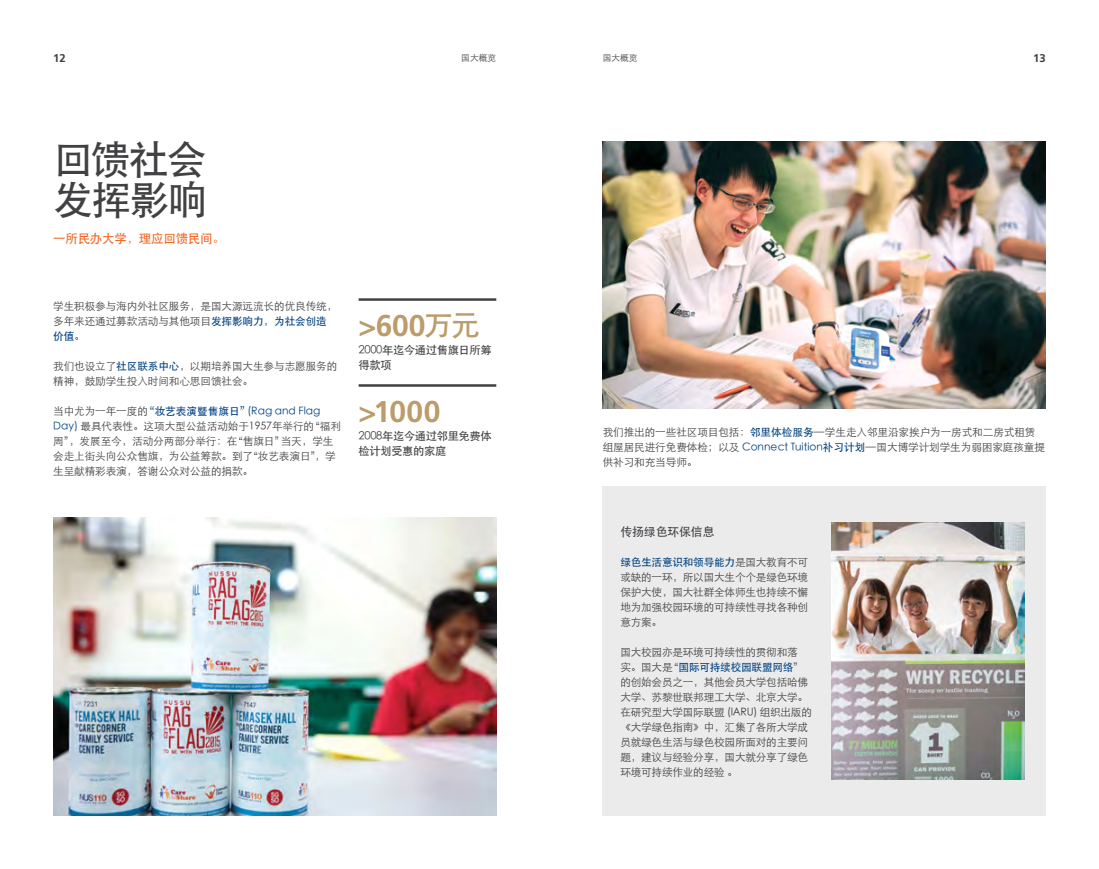
<style>
.page{position:relative;width:1099px;height:869px;background:#fff}
.page>*{position:absolute;margin:0;border:0;box-sizing:border-box;transform-origin:0 0}
.t1{font:40px/40px "ST Heiti";letter-spacing:-.05em;color:#414042}
.t2{font:700 30px "Frutiger LT Std";color:#bb9c6a}
.t3{font:12.5px "ST Heiti";letter-spacing:-.02em;color:#f26522}
.t4{font:11.88px "ST Heiti";letter-spacing:-.01em;color:#414042}
.t5{font:11.25px/15px "ST Heiti";letter-spacing:-.03em;color:#414042}
.t6{font:700 11.25px "Frutiger LT Std";color:#414042}
.t7{font:10.62px/15px "ST Xihei";letter-spacing:-.01em;color:#414042}
.t8{font:10.62px "ST Heiti";letter-spacing:-.02em;color:#004282}
.t9{font:10.62px "ST Heiti";color:#004282}
.t10{font:8.75px "ST Xihei";color:#414042}
.s1{font-family:"ST Heiti";color:#004282}
.s2{font-family:"ST Xihei";color:#414042}
.s3{font-family:"ST Heiti";font-weight:400}
</style>
<div class="page">
<div style="left:602px;top:486px;width:443px;height:329px;background:#ebebec"></div>
<img style="left:602px;top:142px;width:443px;height:266px">
<hr style="left:358px;top:298px;width:138px;height:2px;background:#414042">
<hr style="left:358px;top:384px;width:138px;height:2px;background:#414042">
<img style="left:53px;top:517px;width:443px;height:298px">
<img style="left:831px;top:522px;width:193px;height:257px">
<p class="t6" style="left:53px;top:51px;width:14px">12</p>
<p class="t10" style="left:461px;top:54px;width:36px">国大概览</p>
<p class="t10" style="left:602px;top:54px;width:36px">国大概览</p>
<p class="t6" style="left:1033px;top:51px;width:14px">13</p>
<h1 class="t1" style="left:53px;top:139px;width:156px">回馈社会发挥影响</h1>
<p class="t3" style="left:53px;top:232px;width:173px">一所民办大学，理应回馈民间。</p>
<p class="t7" style="left:53px;top:298px;width:286px">学生积极参与海内外社区服务，是国大源远流长的优良传统，多年来还通过募款活动与其他项目<span class="s1">发挥影响力，为社会创造</span></p>
<p class="t8" style="left:53px;top:331px;width:33px">价值<span class="s2">。</span></p>
<p class="t7" style="left:53px;top:358px;width:286px">我们也设立了<span class="s1">社区联系中心</span>，以期培养国大生参与志愿服务的精神，鼓励学生投入时间和心思回馈社会。</p>
<p class="t9" style="left:53px;top:406px;width:268px"><span class="s2">当中尤为一年一度的</span>“妆艺表演暨售旗日”(Rag and Flag</p>
<p class="t7" style="left:53px;top:418px;width:289px"><span class="s1">Day)</span> 最具代表性。这项大型公益活动始于1957年举行的“福利周”，发展至今，活动分两部分举行：在“售旗日”当天，学生会走上街头向公众售旗，为公益筹款。到了“妆艺表演日”，学生呈献精彩表演，答谢公众对公益的捐款。</p>
<h2 class="t2" style="left:358px;top:308px;width:123px">&gt;600<span class="s3">万元</span></h2>
<p class="t5" style="left:358px;top:342px;width:135px">2000年迄今通过售旗日所筹得款项</p>
<h2 class="t2" style="left:358px;top:394px;width:83px">&gt;1000</h2>
<p class="t5" style="left:358px;top:428px;width:135px">2008年迄今通过邻里免费体检计划受惠的家庭</p>
<p class="t7" style="left:602px;top:424px;width:444px">我们推出的一些社区项目包括：<span class="s1">邻里体检服务</span>—学生走入邻里沿家挨户为一房式和二房式租赁组屋居民进行免费体检；以及 <span class="s1">Connect Tuition补习计划</span>—国大博学计划学生为弱困家庭孩童提供补习和充当导师。</p>
<p class="t4" style="left:620px;top:525px;width:96px">传扬绿色环保信息</p>
<p class="t8" style="left:620px;top:556px;width:189px">绿色生活意识和领导能力<span class="s2">是国大教育不可</span></p>
<p class="t7" style="left:620px;top:569px;width:189px;text-align:justify">或缺的一环，所以国大生个个是绿色环境保护大使，国大社群全体师生也持续不懈地为加强校园环境的可持续性寻找各种创意方案。</p>
<p class="t7" style="left:620px;top:644px;width:179px">国大校园亦是环境可持续性的贯彻和落</p>
<p class="t8" style="left:620px;top:661px;width:185px"><span class="s2">实。国大是“</span>国际可持续校园联盟网络<span class="s2">”</span></p>
<p class="t7" style="left:620px;top:674px;width:193px">的创始会员之一，其他会员大学包括哈佛大学、苏黎世联邦理工大学、北京大学。在研究型大学国际联盟 (IARU) 组织出版的《大学绿色指南》中，汇集了各所大学成员就绿色生活与绿色校园所面对的主要问题，建议与经验分享，国大就分享了绿色环境可持续作业的经验 。</p>
</div>
